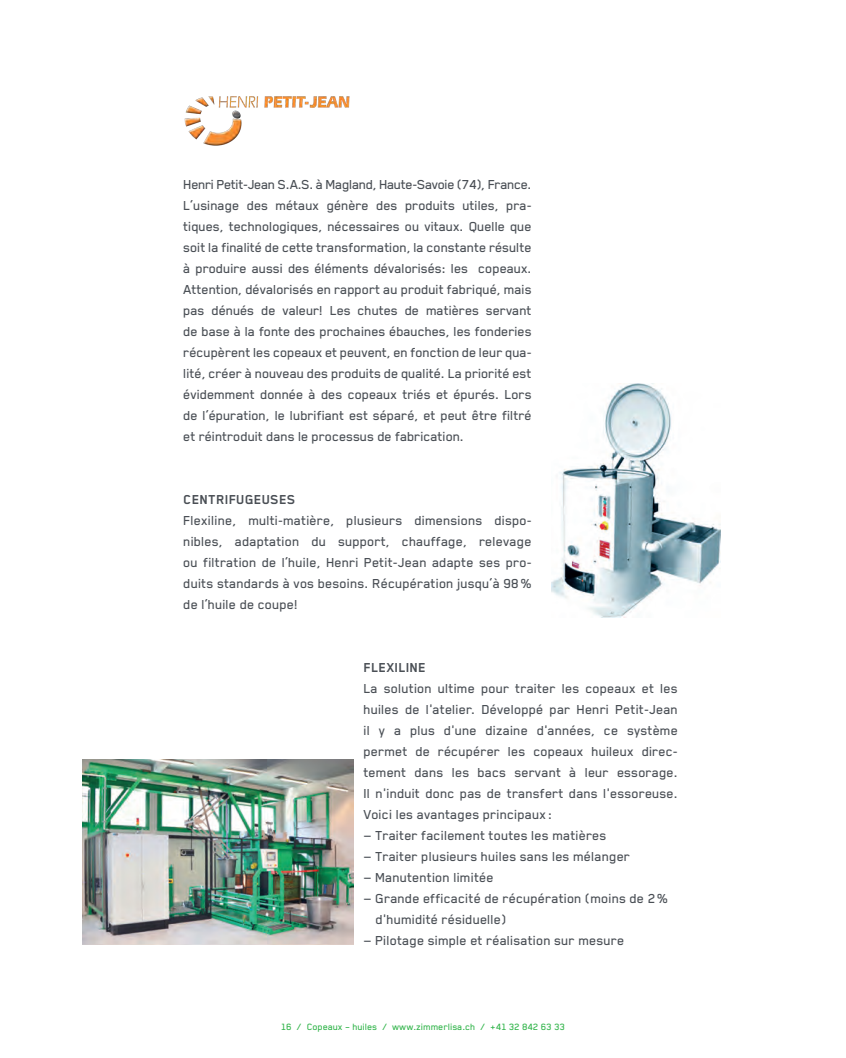
<style>
.page{position:relative;width:846px;height:1058px;background:#fff}
.page>*{position:absolute;margin:0;border:0;box-sizing:border-box;transform-origin:0 0}
.textes{font:500 15px/21px "Blender Pro";letter-spacing:-.01em;color:#4a4f55}
.textes-2{font:500 15px "Blender Pro";letter-spacing:-.03em;color:#4a4f55}
.textes-3{font:700 15px "Blender Pro";letter-spacing:.01em;color:#4a4f55}
.notes{font:500 10.5px "Blender Pro";color:#31b44a}
</style>
<div class="page">
<img style="left:83px;top:760px;width:270px;height:185px">
<img style="left:551px;top:383px;width:169px;height:235px">
<img style="left:184px;top:96px;width:166px;height:50px">
<p class="textes-2" style="left:184px;top:176px;width:350px">Henri Petit-Jean S.A.S. à Magland, Haute-Savoie (74), France.</p>
<p class="textes" style="left:184px;top:194px;width:350px">L’usinage des métaux génère des produits utiles, pra&shy;tiques, technologiques, nécessaires ou vitaux. Quelle que soit la finalité de cette transformation, la constante résulte à produire aussi des éléments dévalorisés: les copeaux.<br>Attention, dévalorisés en rapport au produit fabriqué, mais pas dénués de valeur! Les chutes de matières servant de base à la fonte des prochaines ébauches, les fonderies récupèrent les copeaux et peuvent, en fonction de leur qua&shy;lité, créer à nouveau des produits de qualité. La priorité est évidemment donnée à des copeaux triés et épurés. Lors de l’épuration, le lubrifiant est séparé, et peut être filtré et réintroduit dans le processus de fabrication.</p>
<p class="textes-3" style="left:184px;top:491px;width:114px">CENTRIFUGEUSES</p>
<p class="textes" style="left:184px;top:509px;width:350px;text-align:justify">Flexiline, multi-matière, plusieurs dimensions dispo&shy;nibles, adaptation du support, chauffage, relevage ou filtration de l’huile, Henri Petit-Jean adapte ses pro&shy;duits standards à vos besoins. Récupération jusqu’à 98% de l’huile de coupe!</p>
<p class="textes-3" style="left:364px;top:659px;width:64px">FLEXILINE</p>
<p class="textes" style="left:364px;top:677px;width:316px;text-align:justify">La solution ultime pour traiter les copeaux et les huiles de l'atelier. Développé par Henri Petit-Jean il y a plus d'une dizaine d'années, ce système permet de récupérer les copeaux huileux direc&shy;tement dans les bacs servant à leur essorage.<br>Il n'induit donc pas de transfert dans l'essoreuse.<br>Voici les avantages principaux :</p>
<p class="textes" style="left:364px;top:824px;width:244px">— Traiter facilement toutes les matières</p>
<p class="textes" style="left:364px;top:845px;width:268px">— Traiter plusieurs huiles sans les mélanger</p>
<p class="textes" style="left:364px;top:866px;width:132px">— Manutention limitée</p>
<p class="textes" style="left:376px;top:887px;width:294px;text-indent:-12px">— Grande efficacité de récupération (moins de 2% d'humidité résiduelle)</p>
<p class="textes" style="left:364px;top:929px;width:262px">— Pilotage simple et réalisation sur mesure</p>
<p class="notes" style="left:281px;top:1021px;width:285px">16 / Copeaux – huiles / www.zimmerlisa.ch / +41 32 842 63 33</p>
</div>
